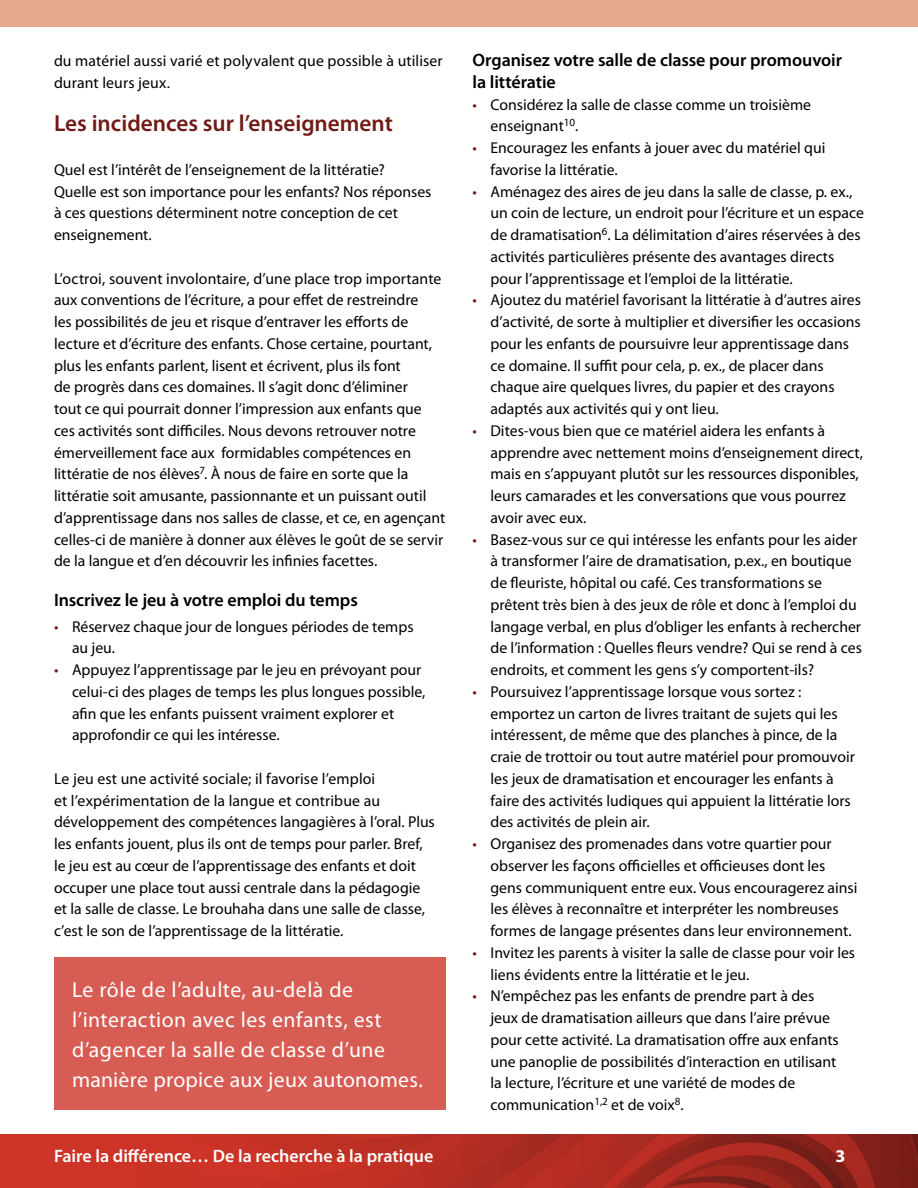
<style>
.page{position:relative;width:918px;height:1188px;background:#fff}
.page>*{position:absolute;margin:0;border:0;box-sizing:border-box;transform-origin:0 0}
.t1{font:600 23.25px "Myriad Pro";color:#701b15}
.t2{font:21.75px/30px "Myriad Pro";letter-spacing:.02em;color:#fff}
.t3{font:600 18px/21.6px "Myriad Pro";letter-spacing:-.005em;color:#000}
.t4{font:600 18px "Myriad Pro";color:#fff}
.t5{font:700 18px "Myriad Pro";color:#fff}
.Body_Copy_with_space{font:15.75px/21.8px "Myriad Pro";color:#000}
.s1{color:#701b15}
</style>
<div class="page">
<svg style="left:0;top:1134px;width:918px;height:54px;background:#b32c22"></svg>
<div style="left:0;top:0;width:918px;height:27px;background:#e8a88f"></div>
<div style="left:54px;top:958px;width:392px;height:152px;background:#d75c53"></div>
<p class="Body_Copy_with_space" style="left:54px;top:50px;width:390px">du matériel aussi varié et polyvalent que possible à utiliser durant leurs jeux.</p>
<h2 class="t1" style="left:54px;top:111px;width:341px">Les incidences sur l’enseignement</h2>
<p class="Body_Copy_with_space" style="left:54px;top:159px;width:379px">Quel est l’intérêt de l’enseignement de la littératie?<br>Quelle est son importance pour les enfants? Nos réponses à ces questions déterminent notre conception de cet enseignement.</p>
<p class="Body_Copy_with_space" style="left:54px;top:268px;width:393px">L’octroi, souvent involontaire, d’une place trop importante aux conventions de l’écriture, a pour effet de restreindre<br>les possibilités de jeu et risque d’entraver les efforts de lecture et d’écriture des enfants. Chose certaine, pourtant, plus les enfants parlent, lisent et écrivent, plus ils font<br>de progrès dans ces domaines. Il s’agit donc d’éliminer<br>tout ce qui pourrait donner l’impression aux enfants que ces activités sont difficiles. Nous devons retrouver notre émerveillement face aux formidables compétences en littératie de nos élèves<sup>7</sup>. À nous de faire en sorte que la littératie soit amusante, passionnante et un puissant outil d’apprentissage dans nos salles de classe, et ce, en agençant celles-ci de manière à donner aux élèves le goût de se servir de la langue et d’en découvrir les infinies facettes.</p>
<h3 class="t3" style="left:54px;top:589px;width:305px">Inscrivez le jeu à votre emploi du temps</h3>
<p class="Body_Copy_with_space" style="left:72px;top:616px;width:343px;text-indent:-18px"><span class="s1">•</span> Réservez chaque jour de longues périodes de temps au jeu.</p>
<p class="Body_Copy_with_space" style="left:72px;top:659px;width:355px;text-indent:-18px"><span class="s1">•</span> Appuyez l’apprentissage par le jeu en prévoyant pour celui-ci des plages de temps les plus longues possible, afin que les enfants puissent vraiment explorer et approfondir ce qui les intéresse.</p>
<p class="Body_Copy_with_space" style="left:54px;top:768px;width:382px">Le jeu est une activité sociale; il favorise l’emploi<br>et l’expérimentation de la langue et contribue au développement des compétences langagières à l’oral. Plus les enfants jouent, plus ils ont de temps pour parler. Bref, le jeu est au cœur de l’apprentissage des enfants et doit occuper une place tout aussi centrale dans la pédagogie et la salle de classe. Le brouhaha dans une salle de classe, c’est le son de l’apprentissage de la littératie.</p>
<h2 class="t2" style="left:72px;top:975px;width:352px">Le rôle de l’adulte, au-delà de l’interaction avec les enfants, est d’agencer la salle de classe d’une manière propice aux jeux autonomes.</h2>
<h3 class="t3" style="left:472px;top:49px;width:371px">Organisez votre salle de classe pour promouvoir la littératie</h3>
<p class="Body_Copy_with_space" style="left:491px;top:94px;width:322px;text-indent:-18px"><span class="s1">•</span> Considérez la salle de classe comme un troisième enseignant<sup>10</sup>.</p>
<p class="Body_Copy_with_space" style="left:491px;top:137px;width:336px;text-indent:-18px"><span class="s1">•</span> Encouragez les enfants à jouer avec du matériel qui favorise la littératie.</p>
<p class="Body_Copy_with_space" style="left:491px;top:181px;width:375px;text-indent:-18px"><span class="s1">•</span> Aménagez des aires de jeu dans la salle de classe, p. ex., un coin de lecture, un endroit pour l’écriture et un espace de dramatisation<sup>6</sup>. La délimitation d’aires réservées à des activités particulières présente des avantages directs pour l’apprentissage et l’emploi de la littératie.</p>
<p class="Body_Copy_with_space" style="left:491px;top:289px;width:372px;text-indent:-18px"><span class="s1">•</span> Ajoutez du matériel favorisant la littératie à d’autres aires d’activité, de sorte à multiplier et diversifier les occasions pour les enfants de poursuivre leur apprentissage dans ce domaine. Il suffit pour cela, p. ex., de placer dans chaque aire quelques livres, du papier et des crayons adaptés aux activités qui y ont lieu.</p>
<p class="Body_Copy_with_space" style="left:491px;top:420px;width:374px;text-indent:-18px"><span class="s1">•</span> Dites-vous bien que ce matériel aidera les enfants à apprendre avec nettement moins d’enseignement direct, mais en s’appuyant plutôt sur les ressources disponibles, leurs camarades et les conversations que vous pourrez avoir avec eux.</p>
<p class="Body_Copy_with_space" style="left:491px;top:529px;width:373px;text-indent:-18px"><span class="s1">•</span> Basez-vous sur ce qui intéresse les enfants pour les aider à transformer l’aire de dramatisation, p.ex., en boutique de fleuriste, hôpital ou café. Ces transformations se prêtent très bien à des jeux de rôle et donc à l’emploi du langage verbal, en plus d’obliger les enfants à rechercher de l’information : Quelles fleurs vendre? Qui se rend à ces endroits, et comment les gens s’y comportent-ils?</p>
<p class="Body_Copy_with_space" style="left:491px;top:681px;width:366px;text-indent:-18px"><span class="s1">•</span> Poursuivez l’apprentissage lorsque vous sortez : emportez un carton de livres traitant de sujets qui les intéressent, de même que des planches à pince, de la craie de trottoir ou tout autre matériel pour promouvoir les jeux de dramatisation et encourager les enfants à faire des activités ludiques qui appuient la littératie lors des activités de plein air.</p>
<p class="Body_Copy_with_space" style="left:491px;top:833px;width:368px;text-indent:-18px"><span class="s1">•</span> Organisez des promenades dans votre quartier pour observer les façons officielles et officieuses dont les gens communiquent entre eux. Vous encouragerez ainsi les élèves à reconnaître et interpréter les nombreuses formes de langage présentes dans leur environnement.</p>
<p class="Body_Copy_with_space" style="left:491px;top:942px;width:366px;text-indent:-18px"><span class="s1">•</span> Invitez les parents à visiter la salle de classe pour voir les liens évidents entre la littératie et le jeu.</p>
<p class="Body_Copy_with_space" style="left:491px;top:985px;width:350px;text-indent:-18px"><span class="s1">•</span> N’empêchez pas les enfants de prendre part à des jeux de dramatisation ailleurs que dans l’aire prévue pour cette activité. La dramatisation offre aux enfants une panoplie de possibilités d’interaction en utilisant la lecture, l’écriture et une variété de modes de communication<sup>1,2</sup> et de voix<sup>8</sup>.</p>
<p class="t4" style="left:54px;top:1146px;width:381px">Faire la différence… De la recherche à la pratique</p>
<p class="t5" style="left:835px;top:1145px;width:11px">3</p>
</div>
